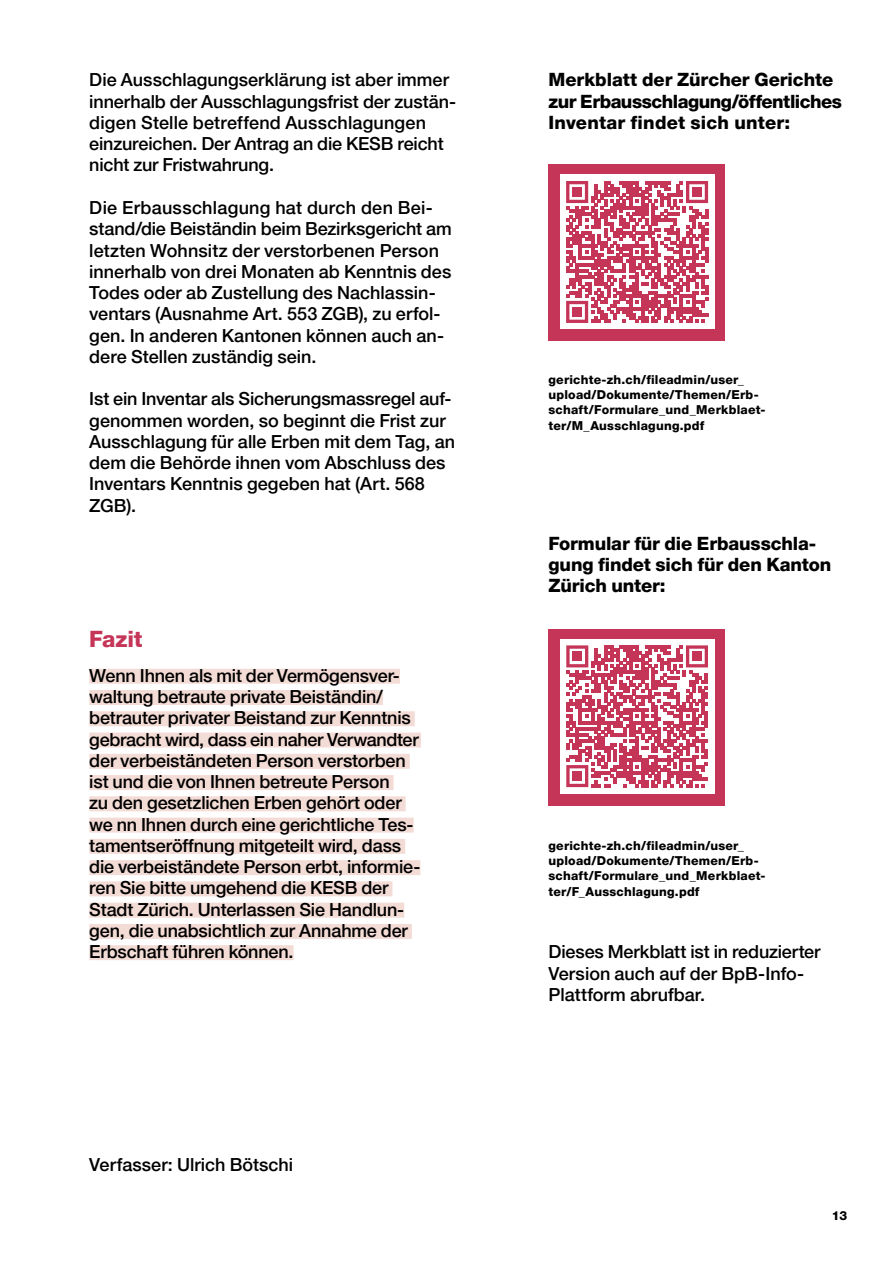
<style>
.page{position:relative;width:893px;height:1263px;background:#fff}
.page>*{position:absolute;margin:0;border:0;box-sizing:border-box;transform-origin:0 0}
.t1{font:800 22.5px "Helvetica Neue LT Pro";letter-spacing:-.005em;color:#c53558}
.t2{font:800 18.3px/21.3px "Helvetica Neue LT Pro";letter-spacing:-.01em;color:#000}
.t3{font:500 18px/21.3px "Helvetica Neue LT Pro";letter-spacing:-.005em;color:#000}
.t4{font:800 12.3px/15.3px "Helvetica Neue LT Pro";letter-spacing:.015em;color:#000}
</style>
<div class="page">
<div style="left:549px;top:164px;width:176px;height:176px;background:#c53558"></div>
<div style="left:560px;top:175px;width:154px;height:154px;background:#fff"></div>
<svg style="left:566px;top:181px;width:142px;height:142px"></svg>
<div style="left:572px;top:187px;width:10px;height:10px;background:#c53558"></div>
<div style="left:692px;top:187px;width:10px;height:10px;background:#c53558"></div>
<div style="left:572px;top:307px;width:10px;height:10px;background:#c53558"></div>
<div style="left:89px;top:669px;width:311px;height:15px;background:#f4dcd6"></div>
<div style="left:89px;top:690px;width:294px;height:15px;background:#f4dcd6"></div>
<div style="left:89px;top:711px;width:326px;height:15px;background:#f4dcd6"></div>
<div style="left:89px;top:732px;width:332px;height:15px;background:#f4dcd6"></div>
<div style="left:89px;top:754px;width:321px;height:15px;background:#f4dcd6"></div>
<div style="left:89px;top:775px;width:305px;height:15px;background:#f4dcd6"></div>
<div style="left:89px;top:796px;width:317px;height:15px;background:#f4dcd6"></div>
<div style="left:89px;top:817px;width:325px;height:15px;background:#f4dcd6"></div>
<div style="left:89px;top:839px;width:316px;height:15px;background:#f4dcd6"></div>
<div style="left:89px;top:860px;width:331px;height:15px;background:#f4dcd6"></div>
<div style="left:89px;top:881px;width:303px;height:15px;background:#f4dcd6"></div>
<div style="left:89px;top:903px;width:315px;height:15px;background:#f4dcd6"></div>
<div style="left:89px;top:924px;width:323px;height:15px;background:#f4dcd6"></div>
<div style="left:89px;top:945px;width:205px;height:15px;background:#f4dcd6"></div>
<div style="left:549px;top:629px;width:176px;height:177px;background:#c53558"></div>
<div style="left:560px;top:639px;width:154px;height:154px;background:#fff"></div>
<svg style="left:566px;top:645px;width:142px;height:142px"></svg>
<div style="left:573px;top:652px;width:9px;height:9px;background:#c53558"></div>
<div style="left:692px;top:652px;width:10px;height:9px;background:#c53558"></div>
<div style="left:573px;top:771px;width:9px;height:10px;background:#c53558"></div>
<p class="t3" style="left:89px;top:69px;width:368px">Die Ausschlagungserklärung ist aber immer innerhalb der Ausschlagungsfrist der zustän&shy;digen Stelle betreffend Ausschlagungen einzureichen. Der Antrag an die KESB reicht nicht zur Fristwahrung.</p>
<p class="t3" style="left:89px;top:197px;width:364px">Die Erbausschlagung hat durch den Bei&shy;stand/die Beiständin beim Bezirksgericht am letzten Wohnsitz der verstorbenen Person innerhalb von drei Monaten ab Kenntnis des Todes oder ab Zustellung des Nachlassin&shy;ventars (Ausnahme Art. 553 ZGB), zu erfol&shy;gen. In anderen Kantonen können auch an&shy;dere Stellen zuständig sein.</p>
<p class="t3" style="left:89px;top:388px;width:367px">Ist ein Inventar als Sicherungsmassregel auf&shy;genommen worden, so beginnt die Frist zur Ausschlagung für alle Erben mit dem Tag, an dem die Behörde ihnen vom Abschluss des Inventars Kenntnis gegeben hat (Art. 568<br>ZGB).</p>
<p class="t1" style="left:89px;top:625px;width:55px">Fazit</p>
<p class="t3" style="left:89px;top:665px;width:333px">Wenn Ihnen als mit der Vermögensver&shy;waltung betraute private Beiständin/ betrauter privater Beistand zur Kenntnis gebracht wird, dass ein naher Verwandter der verbeiständeten Person verstorben ist und die von Ihnen betreute Person<br>zu den gesetzlichen Erben gehört oder we nn Ihnen durch eine gerichtliche Tes&shy;tamentseröffnung mitgeteilt wird, dass die verbeiständete Person erbt, informie&shy;ren Sie bitte umgehend die KESB der Stadt Zürich. Unterlassen Sie Handlun&shy;gen, die unabsichtlich zur Annahme der Erbschaft führen können.</p>
<p class="t3" style="left:89px;top:1153px;width:205px">Verfasser: Ulrich Bötschi</p>
<p class="t2" style="left:549px;top:69px;width:295px">Merkblatt der Zürcher Gerichte zur Erbausschlagung/öffentliches<br>Inventar findet sich unter:</p>
<p class="t4" style="left:549px;top:372px;width:218px">gerichte-zh.ch/fileadmin/user_ upload/Dokumente/Themen/Erb&shy;schaft/Formulare_und_Merkblaet&shy;ter/M_Ausschlagung.pdf</p>
<p class="t2" style="left:549px;top:532px;width:284px">Formular für die Erbausschla&shy;gung findet sich für den Kanton<br>Zürich unter:</p>
<p class="t4" style="left:549px;top:838px;width:218px">gerichte-zh.ch/fileadmin/user_ upload/Dokumente/Themen/Erb&shy;schaft/Formulare_und_Merkblaet&shy;ter/F_Ausschlagung.pdf</p>
<p class="t3" style="left:549px;top:941px;width:273px">Dieses Merkblatt ist in reduzierter<br>Version auch auf der BpB-Info-<br>Plattform abrufbar.</p>
<p class="t4" style="left:832px;top:1208px;width:17px">13</p>
</div>
